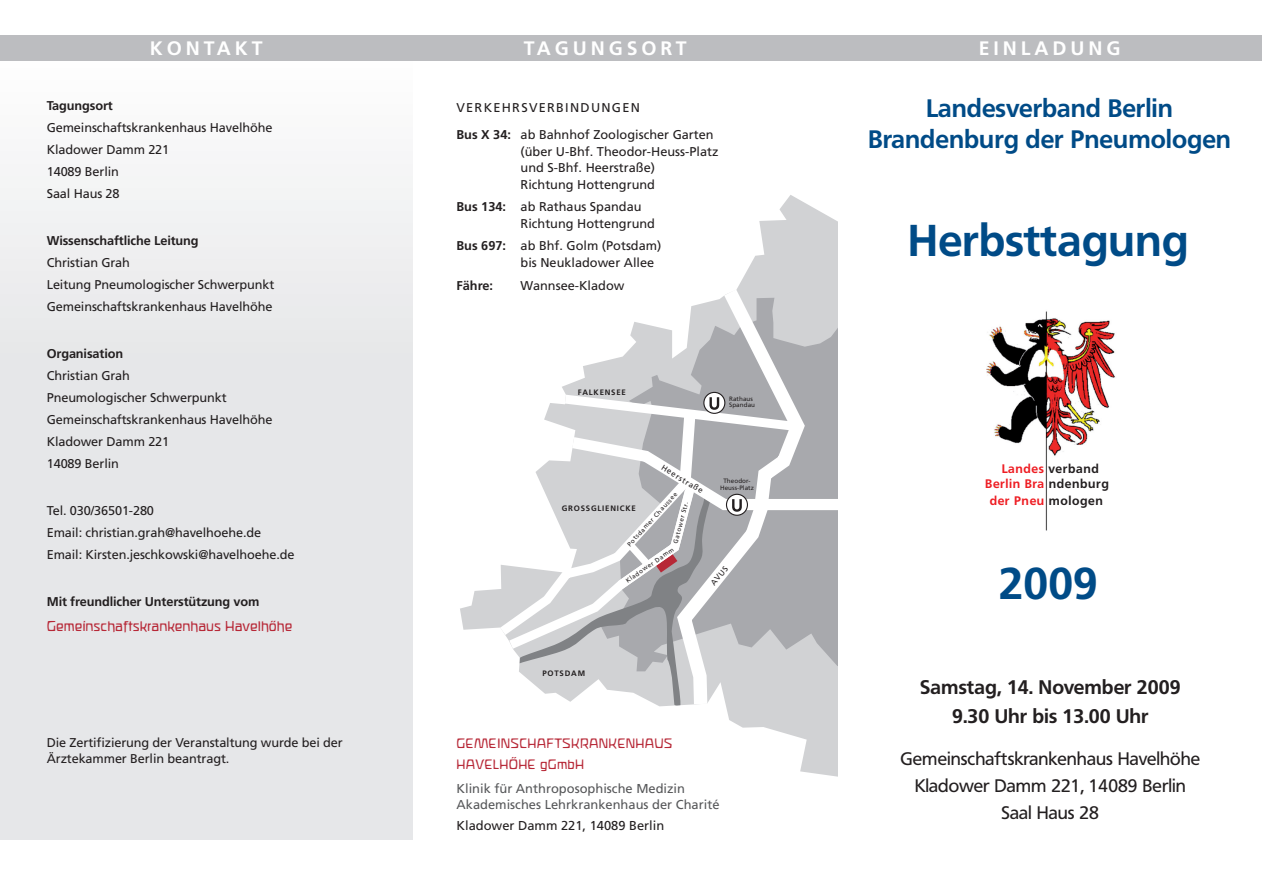
<style>
.page{position:relative;width:1263px;height:893px;background:#fff}
.page>*{position:absolute;margin:0;border:0;box-sizing:border-box;transform-origin:0 0}
.t1{font:700 44.1px "Frutiger BSK";color:#004b87}
.t2{font:700 25.05px/30.9px "Frutiger BSK";color:#004b87;text-align:center}
.t3{font:700 19.5px/28.5px "Frutiger BSK";color:#231f20;text-align:center}
.t4{font:700 19.5px "Frutiger";letter-spacing:.2em;color:#fff}
.t5{font:18px/27px "Frutiger BSK";color:#231f20;text-align:center}
.t6{font:15px "ROBIRKE";color:#b72837}
.t7{font:14.25px/20.7px "ROBIRKE";letter-spacing:.015em;color:#b72837}
.t8{font:12.9px/16.5px "Frutiger";color:#57585a}
.t9{font:12.9px "Frutiger";color:#231f20}
.t10{font:12.75px/22px "Frutiger";letter-spacing:-.01em;color:#231f20}
.t11{font:700 12.75px "Frutiger";letter-spacing:-.01em;color:#231f20}
.t12{font:700 12.3px/15.1px "Frutiger BSK";letter-spacing:.05em;color:#ee1d23;text-align:center}
.t13{font:700 7.8px "Frutiger";letter-spacing:.1em;color:#231f20}
.t14{font:7.8px "Frutiger";color:#231f20}
.t15{font:6.3px/6.3px "Frutiger";letter-spacing:.01em;color:#231f20;text-align:center}
.s1{font-weight:700}
.s2{color:#231f20}
</style>
<div class="page">
<div style="left:0;top:352px;width:412px;height:488px;background:#e6e7e9"></div>
<div style="left:0;top:54px;width:412px;height:299px;background:#f2f3f4"></div>
<img style="left:986px;top:311px;width:129px;height:220px">
<svg style="left:460px;top:195px;width:378px;height:582px"></svg>
<svg style="left:600px;top:718px;width:238px;height:10px"></svg>
<svg style="left:490px;top:274px;width:348px;height:444px"></svg>
<div style="left:0;top:36px;width:1261px;height:25px;background:#bcbdc0"></div>
<h3 class="t4" style="left:150px;top:37px;width:114px">KONTAKT</h3>
<h3 class="t4" style="left:524px;top:37px;width:165px">TAGUNGSORT</h3>
<h3 class="t4" style="left:979px;top:37px;width:143px">EINLADUNG</h3>
<p class="t11" style="left:47px;top:98px;width:68px">Tagungsort</p>
<p class="t10" style="left:47px;top:117px;width:227px">Gemeinschaftskrankenhaus Havelhöhe<br>Kladower Damm 221<br>14089 Berlin<br>Saal Haus 28</p>
<p class="t11" style="left:47px;top:233px;width:153px">Wissenschaftliche Leitung</p>
<p class="t10" style="left:47px;top:252px;width:229px">Christian Grah<br>Leitung Pneumologischer Schwerpunkt<br>Gemeinschaftskrankenhaus Havelhöhe</p>
<p class="t11" style="left:47px;top:346px;width:78px">Organisation</p>
<p class="t10" style="left:47px;top:364px;width:227px">Christian Grah<br>Pneumologischer Schwerpunkt<br>Gemeinschaftskrankenhaus Havelhöhe<br>Kladower Damm 221<br>14089 Berlin</p>
<p class="t10" style="left:47px;top:499px;width:249px">Tel. 030/36501-280<br>Email: christian.grah@havelhoehe.de<br>Email: Kirsten.jeschkowski@havelhoehe.de</p>
<p class="t11" style="left:47px;top:594px;width:214px">Mit freundlicher Unterstützung vom</p>
<p class="t6" style="left:47px;top:618px;width:247px">Gemeinschaftskrankenhaus Havelhöhe</p>
<p class="t10" style="left:47px;top:734px;width:298px;line-height:16.5px">Die Zertifizierung der Veranstaltung wurde bei der<br>Ärztekammer Berlin beantragt.</p>
<p class="t10" style="left:456px;top:93px;width:259px;line-height:27.5px">VERKEHRSVERBINDUNGEN<br><span class="s1">Bus X 34:</span> ab Bahnhof Zoologischer Garten</p>
<p class="t10" style="left:521px;top:143px;width:199px;line-height:16.5px">(über U-Bhf. Theodor-Heuss-Platz und S-Bhf. Heerstraße)<br>Richtung Hottengrund</p>
<p class="t10" style="left:521px;top:198px;width:136px;line-height:16.5px;text-indent:-64px"><span class="s1">Bus 134:</span> ab Rathaus Spandau<br>Richtung Hottengrund</p>
<p class="t10" style="left:521px;top:238px;width:142px;line-height:16.5px;text-indent:-64px"><span class="s1">Bus 697:</span> ab Bhf. Golm (Potsdam) bis Neukladower Allee</p>
<p class="t11" style="left:456px;top:278px;width:38px">Fähre:</p>
<p class="t10" style="left:521px;top:274px;width:105px">Wannsee-Kladow</p>
<p class="t13" style="left:578px;top:387px;width:50px">FALKENSEE</p>
<p class="t15" style="left:729px;top:396px;width:27px;text-align:left">Rathaus<br>Spandau</p>
<p class="t14" style="left:665px;top:463px;width:49px;rotate:32deg">Heerstraße</p>
<p class="t15" style="left:626px;top:543px;width:72px;rotate:-48deg">Potsdamer Chaussee</p>
<p class="t15" style="left:624px;top:579px;width:58px;rotate:-35deg">Kladower Damm</p>
<p class="t15" style="left:720px;top:478px;width:35px">Theodor-<br>Heuss-Platz</p>
<p class="t15" style="left:672px;top:543px;width:45px;rotate:-76deg">Gatower Str.</p>
<p class="t13" style="left:562px;top:504px;width:76px">GROSSGLIENICKE</p>
<p class="t14" style="left:709px;top:582px;width:24px;rotate:-52deg">AVUS</p>
<p class="t13" style="left:542px;top:669px;width:44px">POTSDAM</p>
<p class="t7" style="left:456px;top:733px;width:218px">GEMEINSCHAFTSKRANKENHAUS<br>HAVEL HÖHE gGmbH</p>
<p class="t8" style="left:456px;top:780px;width:264px">Klinik für Anthroposophische Medizin<br>Akademisches Lehrkrankenhaus der Charité</p>
<p class="t9" style="left:456px;top:818px;width:209px">Kladower Damm 221, 14089 Berlin</p>
<h2 class="t2" style="left:868px;top:93px;width:364px">Landesverband Berlin<br>Brandenburg der Pneumologen</h2>
<h1 class="t1" style="left:908px;top:214px;width:282px">Herbsttagung</h1>
<p class="t12" style="left:985px;top:461px;width:125px">Landes <span class="s2">verband<br></span>Berlin Bra <span class="s2">ndenburg</span></p>
<p class="t12" style="left:990px;top:493px;width:115px">der Pneu <span class="s2">mologen</span></p>
<h1 class="t1" style="left:999px;top:557px;width:101px">2009</h1>
<h3 class="t3" style="left:920px;top:673px;width:262px">Samstag, 14. November 2009<br>9.30 Uhr bis 13.00 Uhr</h3>
<h3 class="t5" style="left:900px;top:745px;width:301px">Gemeinschaftskrankenhaus Havelhöhe<br>Kladower Damm 221, 14089 Berlin<br>Saal Haus 28</h3>
</div>
